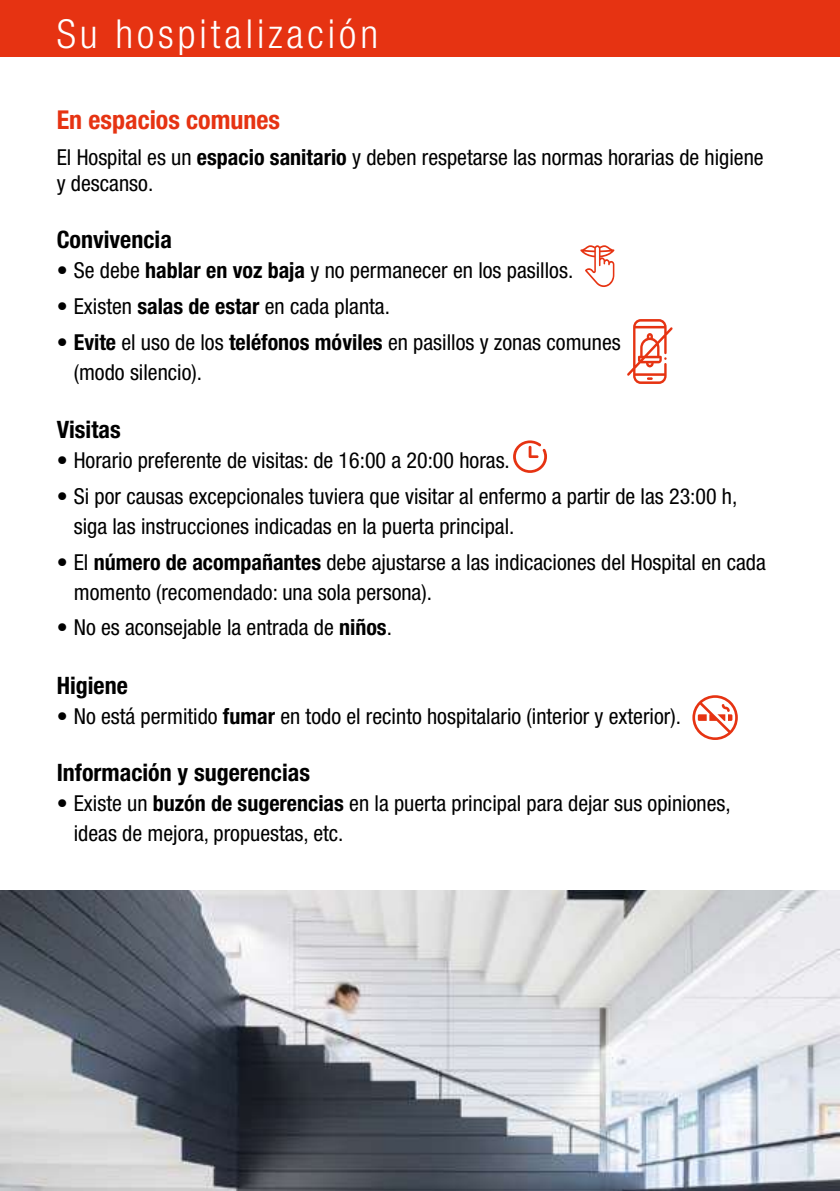
<style>
.page{position:relative;width:840px;height:1191px;background:#fff}
.page>*{position:absolute;margin:0;border:0;box-sizing:border-box;transform-origin:0 0}
.t1{font:300 condensed 40px "Helvetica Neue LT Std";letter-spacing:.1em;color:#fff}
.t2{font:700 condensed 26px "Helvetica Neue LT Std";color:#e63312}
.t3{font:700 condensed 24px "Helvetica Neue LT Std";color:#000}
.t4{font:condensed 22px/30px "Helvetica Neue LT Std";color:#000}
.s1{font-weight:700}
</style>
<div class="page">
<div style="left:0;top:0;width:839px;height:57px;background:#e63312"></div>
<svg style="left:580px;top:245px;width:34px;height:42px"></svg>
<svg style="left:627px;top:319px;width:45px;height:65px"></svg>
<svg style="left:692px;top:695px;width:45px;height:45px"></svg>
<svg style="left:513px;top:440px;width:33px;height:33px"></svg>
<img style="left:0;top:890px;width:838px;height:301px">
<h1 class="t1" style="left:57px;top:11px;width:322px">Su hospitalización</h1>
<h1 class="t1" style="left:57px;top:11px;width:279px">Información útil</h1>
<p class="t2" style="left:57px;top:104px;width:225px">En espacios comunes</p>
<p class="t4" style="left:57px;top:144px;width:708px;line-height:26.4px">El Hospital es un <span class="s1">espacio sanitario</span> y deben respetarse las normas horarias de higiene y descanso.</p>
<p class="t3" style="left:57px;top:225px;width:117px">Convivencia</p>
<p class="t4" style="left:57px;top:255px;width:518px">• Se debe <span class="s1">hablar en voz baja</span> y no permanecer en los pasillos.</p>
<p class="t4" style="left:57px;top:291px;width:334px">• Existen <span class="s1">salas de estar</span> en cada planta.</p>
<p class="t4" style="left:74px;top:327px;width:548px;text-indent:-17px"><span class="s1">• Evite</span> el uso de los <span class="s1">teléfonos móviles</span> en pasillos y zonas comunes (modo silencio).</p>
<p class="t3" style="left:57px;top:415px;width:65px">Visitas</p>
<p class="t4" style="left:57px;top:445px;width:454px">• Horario preferente de visitas: de 16:00 a 20:00 horas.</p>
<p class="t4" style="left:74px;top:481px;width:664px;text-indent:-17px">• Si por causas excepcionales tuviera que visitar al enfermo a partir de las 23:00 h, siga las instrucciones indicadas en la puerta principal.</p>
<p class="t4" style="left:74px;top:546px;width:693px;text-indent:-17px">• El <span class="s1">número de acompañantes</span> debe ajustarse a las indicaciones del Hospital en cada momento (recomendado: una sola persona).</p>
<p class="t4" style="left:57px;top:612px;width:336px">• No es aconsejable la entrada de <span class="s1">niños</span>.</p>
<p class="t3" style="left:57px;top:670px;width:73px">Higiene</p>
<p class="t4" style="left:57px;top:700px;width:625px">• No está permitido <span class="s1">fumar</span> en todo el recinto hospitalario (interior y exterior).</p>
<p class="t3" style="left:57px;top:757px;width:255px">Información y sugerencias</p>
<p class="t4" style="left:74px;top:788px;width:658px;text-indent:-17px">• Existe un <span class="s1">buzón de sugerencias</span> en la puerta principal para dejar sus opiniones, ideas de mejora, propuestas, etc.</p>
</div>
